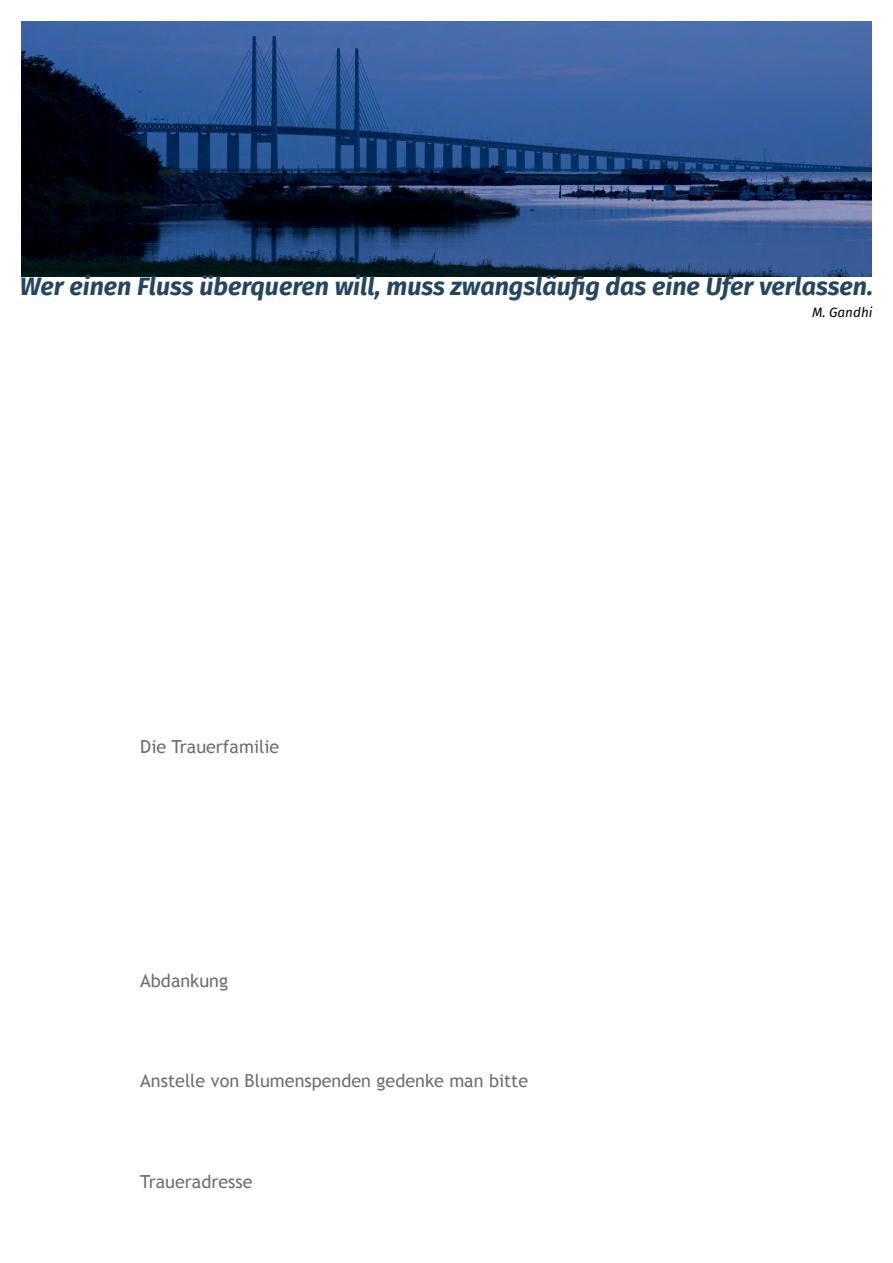
<style>
.page{position:relative;width:893px;height:1263px;background:#fff}
.page>*{position:absolute;margin:0;border:0;box-sizing:border-box;transform-origin:0 0}
.t1{font:italic 700 25.05px "Fira Sans";color:#26465f}
.t2{font:18px "Trebuchet MS";color:#706f6f}
.t3{font:italic 13.5px "Fira Sans";color:#000}
</style>
<div class="page">
<img style="left:21px;top:21px;width:851px;height:256px">
<p class="t1" style="left:20px;top:265px;width:855px">Wer einen Fluss überqueren will, muss zwangsläufig das eine Ufer verlassen.</p>
<p class="t3" style="left:812px;top:302px;width:62px">M. Gandhi</p>
<p class="t2" style="left:140px;top:736px;width:141px">Die Trauerfamilie</p>
<p class="t2" style="left:140px;top:969px;width:89px">Abdankung</p>
<p class="t2" style="left:140px;top:1070px;width:389px">Anstelle von Blumenspenden gedenke man bitte</p>
<p class="t2" style="left:140px;top:1171px;width:114px">Traueradresse</p>
</div>
